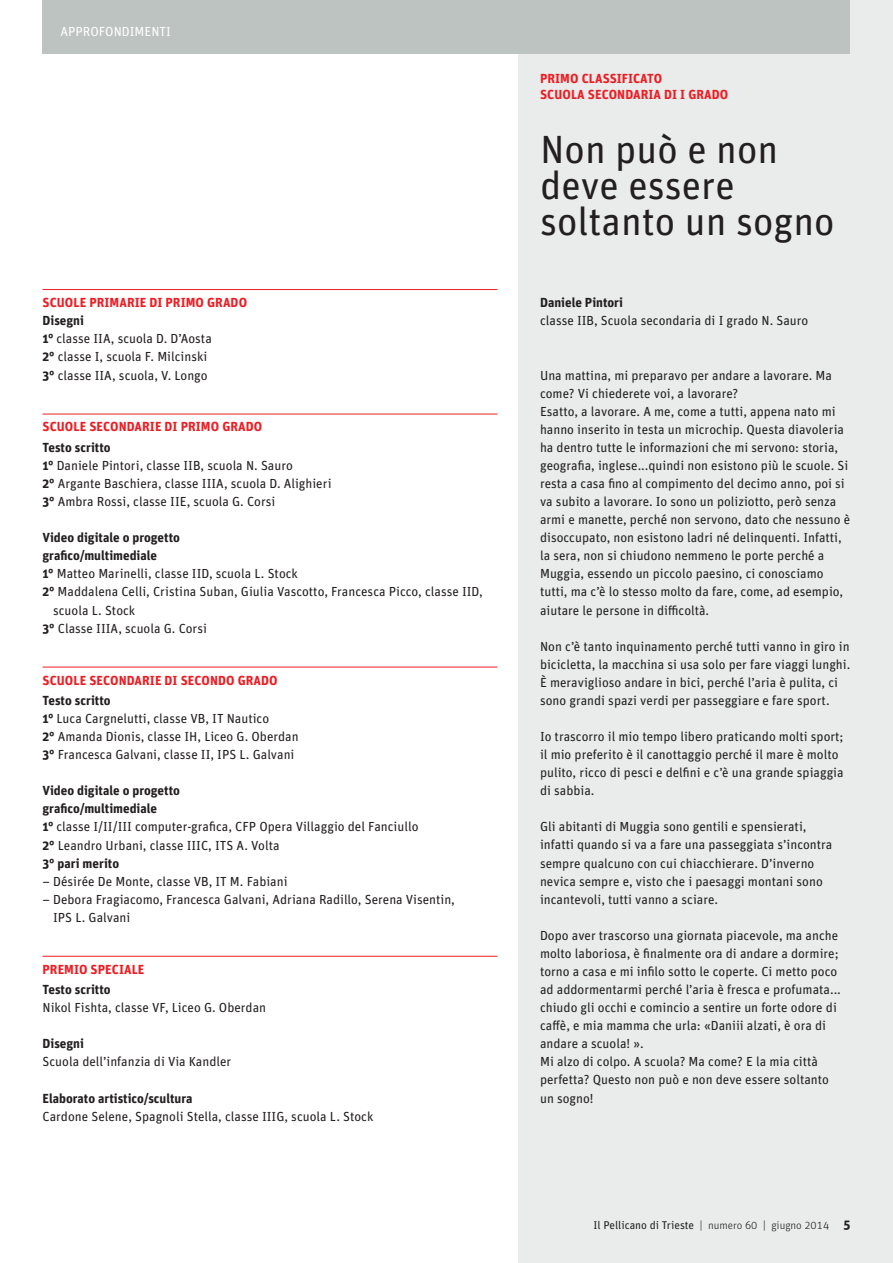
<style>
.page{position:relative;width:893px;height:1263px;background:#fff}
.page>*{position:absolute;margin:0;border:0;box-sizing:border-box;transform-origin:0 0}
.t1{font:39.3px/36.2px "Unit";color:#231f20}
.t2{font:13.2px/18px "Unit";color:#231f20}
.t3{font:700 13.2px/15.8px "Unit";letter-spacing:.005em;color:#ee1d23}
.t4{font:700 13.2px "Unit";color:#231f20}
.t5{font:13.2px "Unit";color:#fff}
.t6{font:11.25px "Unit";color:#231f20}
.s1{font-weight:700}
.s2{font-family:"Unit Light TF"}
.s3{font-weight:700;font-size:13.2px}
</style>
<div class="page">
<div style="left:519px;top:0;width:374px;height:1263px;background:#e9eceb"></div>
<div style="left:43px;top:0;width:807px;height:54px;background:#bcc3c1"></div>
<hr style="left:43px;top:289px;width:454px;height:1px;background:#ee1d23">
<hr style="left:43px;top:414px;width:454px;height:1px;background:#ee1d23">
<hr style="left:43px;top:667px;width:454px;height:1px;background:#ee1d23">
<hr style="left:43px;top:956px;width:454px;height:1px;background:#ee1d23">
<p class="t5" style="left:61px;top:23px;width:112px">APPROFONDIMENTI</p>
<p class="t3" style="left:43px;top:294px;width:206px">SCUOLE PRIMARIE DI PRIMO GRADO</p>
<p class="t2" style="left:43px;top:311px;width:171px"><span class="s1">Disegni<br>1°</span> classe IIA, scuola D. D’Aosta<br><span class="s1">2°</span> classe I, scuola F. Milcinski<br><span class="s1">3°</span> classe IIA, scuola, V. Longo</p>
<p class="t3" style="left:43px;top:419px;width:221px">SCUOLE SECONDARIE DI PRIMO GRADO</p>
<p class="t2" style="left:43px;top:438px;width:291px"><span class="s1">Testo scritto<br>1°</span> Daniele Pintori, classe IIB, scuola N. Sauro<br><span class="s1">2°</span> Argante Baschiera, classe IIIA, scuola D. Alighieri <span class="s1">3°</span> Ambra Rossi, classe IIE, scuola G. Corsi</p>
<p class="t4" style="left:43px;top:529px;width:139px">Video digitale o progetto</p>
<p class="t4" style="left:43px;top:547px;width:116px">grafico/multimediale</p>
<p class="t2" style="left:43px;top:564px;width:257px"><span class="s1">1°</span> Matteo Marinelli, classe IID, scuola L. Stock</p>
<p class="t2" style="left:43px;top:583px;width:442px"><span class="s1">2°</span> Maddalena Celli, Cristina Suban, Giulia Vascotto, Francesca Picco, classe IID,</p>
<p class="t2" style="left:53px;top:601px;width:84px">scuola L. Stock</p>
<p class="t2" style="left:43px;top:619px;width:166px"><span class="s1">3°</span> Classe IIIA, scuola G. Corsi</p>
<p class="t3" style="left:43px;top:672px;width:237px">SCUOLE SECONDARIE DI SECONDO GRADO</p>
<p class="t2" style="left:43px;top:691px;width:258px"><span class="s1">Testo scritto<br>1°</span> Luca Cargnelutti, classe VB, IT Nautico<br><span class="s1">2°</span> Amanda Dionis, classe IH, Liceo G. Oberdan <span class="s1">3°</span> Francesca Galvani, classe II, IPS L. Galvani</p>
<p class="t2" style="left:43px;top:781px;width:377px"><span class="s1">Video digitale o progetto<br>grafico/multimediale<br>1°</span> classe I/II/III computer-grafica, CFP Opera Villaggio del Fanciullo <span class="s1">2°</span> Leandro Urbani, classe IIIC, ITS A. Volta<br><span class="s1">3° pari merito</span></p>
<p class="t2" style="left:43px;top:872px;width:247px">– Désirée De Monte, classe VB, IT M. Fabiani</p>
<p class="t2" style="left:53px;top:890px;width:403px;text-indent:-11px">– Debora Fragiacomo, Francesca Galvani, Adriana Radillo, Serena Visentin,<br>IPS L. Galvani</p>
<p class="t3" style="left:43px;top:961px;width:103px">PREMIO SPECIALE</p>
<p class="t4" style="left:43px;top:981px;width:70px">Testo scritto</p>
<p class="t2" style="left:43px;top:998px;width:225px">Nikol Fishta, classe VF, Liceo G. Oberdan</p>
<p class="t4" style="left:43px;top:1035px;width:43px">Disegni</p>
<p class="t2" style="left:43px;top:1052px;width:190px">Scuola dell’infanzia di Via Kandler</p>
<p class="t4" style="left:43px;top:1090px;width:152px">Elaborato artistico/scultura</p>
<p class="t2" style="left:43px;top:1107px;width:332px">Cardone Selene, Spagnoli Stella, classe IIIG, scuola L. Stock</p>
<p class="t3" style="left:540px;top:70px;width:190px">PRIMO CLASSIFICATO<br>SCUOLA SECONDARIA DI I GRADO</p>
<h1 class="t1" style="left:540px;top:130px;width:296px">Non può e non deve essere soltanto un sogno</h1>
<p class="t4" style="left:540px;top:294px;width:85px">Daniele Pintori</p>
<p class="t2" style="left:540px;top:311px;width:270px">classe IIB, Scuola secondaria di I grado N. Sauro</p>
<p class="t2" style="left:540px;top:366px;width:312px">Una mattina, mi preparavo per andare a lavorare. Ma come? Vi chiederete voi, a lavorare?<br>Esatto, a lavorare. A me, come a tutti, appena nato mi hanno inserito in testa un microchip. Questa diavoleria ha dentro tutte le informazioni che mi servono: storia, geografia, inglese...quindi non esistono più le scuole. Si resta a casa fino al compimento del decimo anno, poi si va subito a lavorare. Io sono un poliziotto, però senza armi e manette, perché non servono, dato che nessuno è disoccupato, non esistono ladri né delinquenti. Infatti, la sera, non si chiudono nemmeno le porte perché a Muggia, essendo un piccolo paesino, ci conosciamo tutti, ma c’è lo stesso molto da fare, come, ad esempio, aiutare le persone in difficoltà.</p>
<p class="t2" style="left:540px;top:637px;width:312px">Non c’è tanto inquinamento perché tutti vanno in giro in bicicletta, la macchina si usa solo per fare viaggi lunghi.<br>È meraviglioso andare in bici, perché l’aria è pulita, ci sono grandi spazi verdi per passeggiare e fare sport.</p>
<p class="t2" style="left:540px;top:727px;width:305px">Io trascorro il mio tempo libero praticando molti sport; il mio preferito è il canottaggio perché il mare è molto pulito, ricco di pesci e delfini e c’è una grande spiaggia di sabbia.</p>
<p class="t2" style="left:540px;top:817px;width:294px">Gli abitanti di Muggia sono gentili e spensierati, infatti quando si va a fare una passeggiata s’incontra sempre qualcuno con cui chiacchierare. D’inverno nevica sempre e, visto che i paesaggi montani sono incantevoli, tutti vanno a sciare.</p>
<p class="t2" style="left:540px;top:926px;width:302px">Dopo aver trascorso una giornata piacevole, ma anche molto laboriosa, è finalmente ora di andare a dormire; torno a casa e mi infilo sotto le coperte. Ci metto poco ad addormentarmi perché l’aria è fresca e profumata... chiudo gli occhi e comincio a sentire un forte odore di caffè, e mia mamma che urla: «Daniii alzati, è ora di andare a scuola! ».<br>Mi alzo di colpo. A scuola? Ma come? E la mia città perfetta? Questo non può e non deve essere soltanto un sogno!</p>
<p class="t6" style="left:593px;top:1218px;width:258px">Il Pellicano di Trieste <span class="s2">| numero 60 | giugno 2014</span> <span class="s3">5</span></p>
</div>
